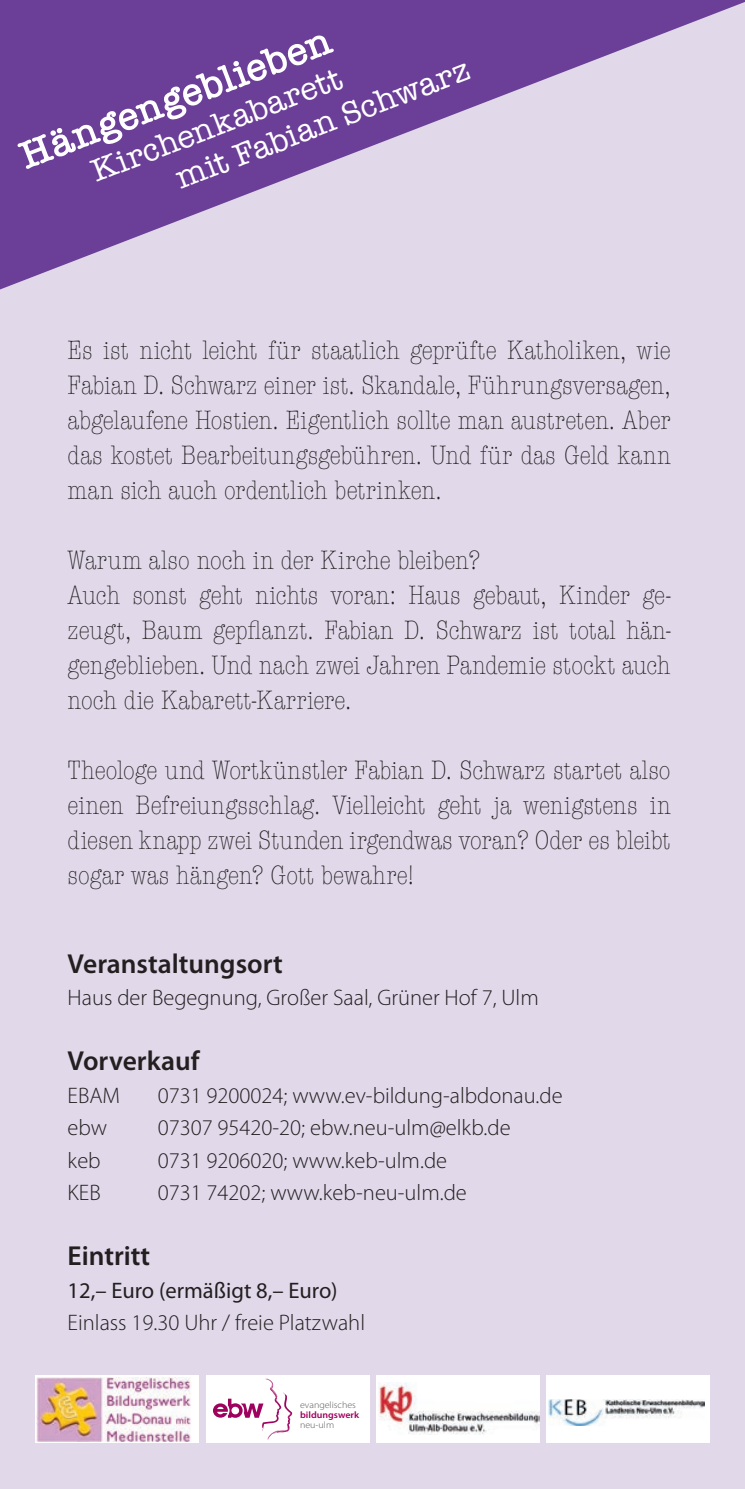
<style>
.page{position:relative;width:745px;height:1489px;background:#fff}
.page>*{position:absolute;margin:0;border:0;box-sizing:border-box;transform-origin:0 0}
.t1{font:600 40px "American Typewriter";color:#fff}
.t2{font:32.5px/37px "American Typewriter";color:#fff}
.t3{font:300 condensed 27.5px/35px "American Typewriter";color:#231f20;text-align:justify}
.t4{font:600 27.5px "Myriad Pro";color:#231f20}
.t5{font:300 22.5px "Myriad Pro";color:#231f20}
.t6{font:22.5px "Myriad Pro";color:#231f20}
.t7{font:300 9.5px "Myriad Pro";color:#57585a;scale:1.06 1}
.t8{font:600 9.5px "Myriad Pro";color:#9e015e;scale:1.06 1}
</style>
<div class="page">
<div style="left:0;top:0;width:744px;height:1488px;background:#e1d9ea"></div>
<svg style="left:0;top:0;width:744px;height:289px;fill:#6b3e98"></svg>
<div style="left:35px;top:1375px;width:163px;height:67px;background:#fff"></div>
<img style="left:36px;top:1377px;width:155px;height:64px">
<div style="left:546px;top:1375px;width:163px;height:67px;background:#fff"></div>
<img style="left:548px;top:1399px;width:156px;height:25px">
<div style="left:376px;top:1375px;width:163px;height:67px;background:#fff"></div>
<img style="left:378px;top:1382px;width:160px;height:52px">
<div style="left:206px;top:1375px;width:163px;height:67px;background:#fff"></div>
<svg style="left:213px;top:1378px;width:79px;height:62px"></svg>
<h1 class="t1" style="left:11px;top:128px;width:331px;rotate:-21deg">Hängengeblieben</h1>
<p class="t2" style="left:156px;top:126px;width:313px;text-indent:-76px;rotate:-21deg">Kirchenkabarett<br>mit Fabian Schwarz</p>
<p class="t3" style="left:68px;top:332px;width:604px">Es ist nicht leicht für staatlich geprüfte Katholiken, wie Fabian D. Schwarz einer ist. Skandale, Führungsversagen, abgelaufene Hostien. Eigentlich sollte man austreten. Aber das kostet Bearbeitungsgebühren. Und für das Geld kann man sich auch ordentlich betrinken.</p>
<p class="t3" style="left:68px;top:542px;width:604px;text-align:left">Warum also noch in der Kirche bleiben?<br>Auch sonst geht nichts voran: Haus gebaut, Kinder ge&shy;zeugt, Baum gepflanzt. Fabian D. Schwarz ist total hän&shy;gengeblieben. Und nach zwei Jahren Pandemie stockt auch noch die Kabarett-Karriere.</p>
<p class="t3" style="left:68px;top:752px;width:604px">Theologe und Wortkünstler Fabian D. Schwarz startet also einen Befreiungsschlag. Vielleicht geht ja wenigstens in diesen knapp zwei Stunden irgendwas voran? Oder es bleibt sogar was hängen? Gott bewahre!</p>
<p class="t4" style="left:68px;top:946px;width:216px">Veranstaltungsort</p>
<p class="t5" style="left:68px;top:985px;width:472px">Haus der Begegnung, Großer Saal, Grüner Hof 7, Ulm</p>
<p class="t4" style="left:68px;top:1043px;width:133px">Vorverkauf</p>
<p class="t5" style="left:68px;top:1082px;width:54px">EBAM</p>
<p class="t5" style="left:158px;top:1082px;width:406px">0731 9200024; www.ev-bildung-albdonau.de</p>
<p class="t5" style="left:68px;top:1115px;width:41px">ebw</p>
<p class="t5" style="left:158px;top:1115px;width:354px">07307 95420-20; ebw.neu-ulm@elkb.de</p>
<p class="t5" style="left:68px;top:1147px;width:35px">keb</p>
<p class="t5" style="left:158px;top:1147px;width:291px">0731 9206020; www.keb-ulm.de</p>
<p class="t5" style="left:68px;top:1180px;width:35px">KEB</p>
<p class="t5" style="left:158px;top:1180px;width:310px">0731 74202; www.keb-neu-ulm.de</p>
<p class="t4" style="left:68px;top:1238px;width:84px">Eintritt</p>
<p class="t6" style="left:68px;top:1276px;width:271px">12,– Euro (ermäßigt 8,– Euro)</p>
<p class="t5" style="left:68px;top:1310px;width:299px">Einlass 19.30 Uhr / freie Platzwahl</p>
<p class="t7" style="left:300px;top:1399px;width:54px">evangelisches</p>
<p class="t8" style="left:300px;top:1408px;width:57px">bildungswerk</p>
<p class="t7" style="left:300px;top:1419px;width:34px">neu-ulm</p>
</div>
